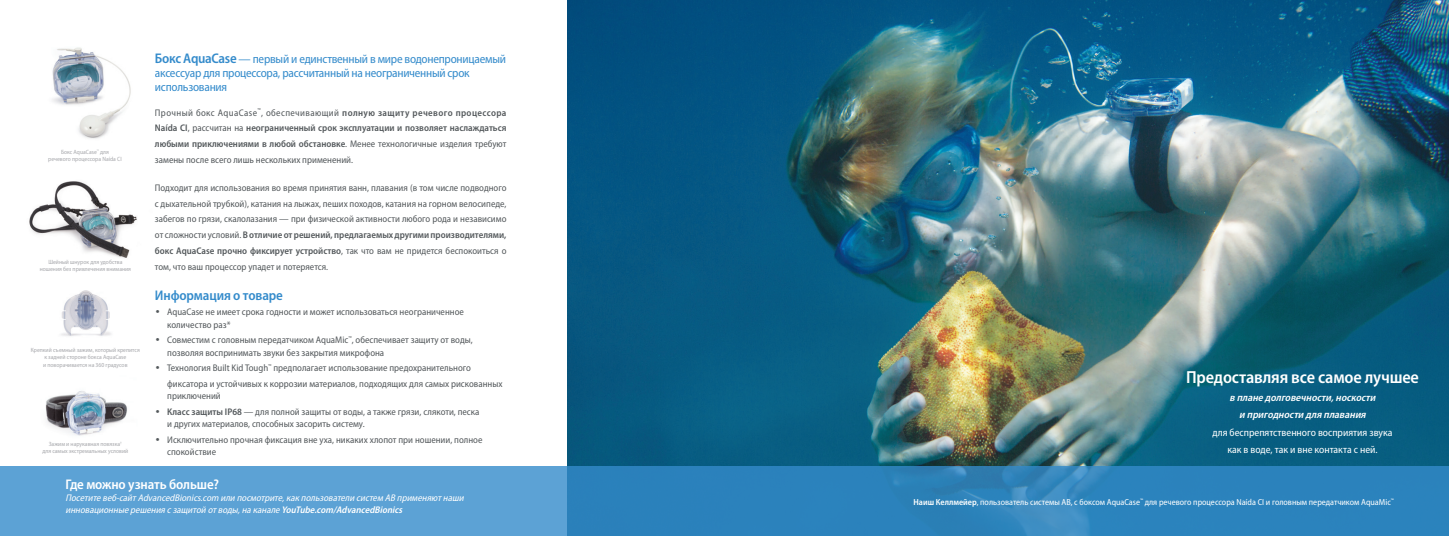
<style>
.page{position:relative;width:1449px;height:536px;background:#fff}
.page>*{position:absolute;margin:0;border:0;box-sizing:border-box;transform-origin:0 0}
.t1{font:600 semi-condensed 17.5px "Myriad Pro";letter-spacing:-.01em;color:#fff}
.t2{font:600 semi-condensed 14px "Myriad Pro";letter-spacing:-.01em;color:#fff}
.t3{font:600 semi-condensed 14px "Myriad Pro";letter-spacing:-.01em;color:#348bcb}
.t4{font:semi-condensed 12.25px/14px "Myriad Pro";letter-spacing:-.02em;color:#348bcb}
.t5{font:semi-condensed 10.5px/17.5px "Myriad Pro";color:#fff;text-align:center}
.t6{font:italic 600 semi-condensed 10.5px/17.5px "Myriad Pro";color:#fff;text-align:center}
.t7{font:semi-condensed 9.62px/15.8px "Myriad Pro";color:#53585b}
.t8{font:600 semi-condensed 9.62px/15.8px "Myriad Pro";color:#53585b;text-align:justify}
.t9{font:italic semi-condensed 9.62px/12.2px "Myriad Pro";color:#fff}
.t10{font:semi-condensed 8.75px "Myriad Pro";color:#fff}
.t11{font:semi-condensed 6.12px/7.4px "Myriad Pro";color:#a8a9ad;text-align:center}
.s1{font-weight:600;font-size:14px}
.s2{font-weight:400}
.s3{font-weight:600}
.s4{font-family:"Century Gothic";font-stretch:normal}
</style>
<div class="page">
<img style="left:45px;top:391px;width:82px;height:45px">
<img style="left:29px;top:181px;width:108px;height:77px">
<img style="left:567px;top:0;width:882px;height:466px">
<svg style="left:0;top:466px;width:1449px;height:70px;background:#3f8ec5"></svg>
<img style="left:61px;top:290px;width:50px;height:46px">
<img style="left:52px;top:47px;width:79px;height:92px">
<p class="t11" style="left:48px;top:148px;width:75px">Бокс AquaCase<sup>™</sup> для<br>речевого процессора Naída CI</p>
<p class="t11" style="left:40px;top:258px;width:93px">Шейный шнурок для удобства ношения без привлечения внимания</p>
<p class="t11" style="left:31px;top:346px;width:111px">Крепкий съемный зажим, который крепится к задней стороне бокса AquaCase<br>и поворачивается на 360 градусов</p>
<p class="t11" style="left:42px;top:440px;width:87px">Зажим и нарукавная повязка<sup>†<br></sup>для самых экстремальных условий</p>
<p class="t4" style="left:155px;top:52px;width:353px"><span class="s1">Бокс AquaCase</span> — первый и единственный в мире водонепроницаемый аксессуар для процессора, рассчитанный на неограниченный срок использования</p>
<p class="t8" style="left:155px;top:104px;width:353px"><span class="s2">Прочный бокс AquaCase</span><sup>™</sup><span class="s2">, обеспечивающий</span> полную защиту речевого процессора Naída CI<span class="s2">, рассчитан на</span> неограниченный срок эксплуатации и позволяет наслаждаться любыми приключениями в любой обстановке<span class="s2">. Менее технологичные изделия требуют замены после всего лишь нескольких применений.</span></p>
<p class="t7" style="left:155px;top:180px;width:353px;text-align:justify">Подходит для использования во время принятия ванн, плавания (в том числе подводного с дыхательной трубкой), катания на лыжах, пеших походов, катания на горном велосипеде, забегов по грязи, скалолазания — при физической активности любого рода и независимо от сложности условий. <span class="s3">В отличие от решений, предлагаемых другими производителями, бокс AquaCase прочно фиксирует устройство</span>, так что вам не придется беспокоиться о том, что ваш процессор упадет и потеряется.</p>
<h2 class="t3" style="left:155px;top:286px;width:129px">Информация о товаре</h2>
<p class="t7" style="left:167px;top:306px;width:298px;line-height:12.2px;text-indent:-12px"><span class="s4">•</span> AquaCase не имеет срока годности и может использоваться неограниченное количество раз*</p>
<p class="t7" style="left:167px;top:334px;width:307px;line-height:12.2px;text-indent:-12px"><span class="s4">•</span> Совместим с головным передатчиком AquaMic<sup>™</sup>, обеспечивает защиту от воды, позволяя воспринимать звуки без закрытия микрофона</p>
<p class="t7" style="left:167px;top:360px;width:337px;text-indent:-12px"><span class="s4">•</span> Технология Built Kid Tough<sup>™</sup> предполагает использование предохранительного фиксатора и устойчивых к коррозии материалов, подходящих для самых рискованных</p>
<p class="t7" style="left:167px;top:388px;width:55px">приключений</p>
<p class="t7" style="left:167px;top:406px;width:314px;line-height:12.2px;text-indent:-12px"><span class="s4">•</span> <span class="s3">Класс защиты IP68</span> — для полной защиты от воды, а также грязи, слякоти, песка и других материалов, способных засорить систему.</p>
<p class="t7" style="left:167px;top:434px;width:317px;line-height:12.2px;text-indent:-12px"><span class="s4">•</span> Исключительно прочная фиксация вне уха, никаких хлопот при ношении, полное спокойствие</p>
<h2 class="t2" style="left:66px;top:475px;width:155px">Где можно узнать больше?</h2>
<p class="t9" style="left:66px;top:491px;width:402px">Посетите веб-сайтAdvancedBionics.com или посмотрите,как пользователи систем AB применяютнаши инновационные решения сзащитой отводы,на канале <span class="s3">YouTube.com/AdvancedBionics</span></p>
<h1 class="t1" style="left:1186px;top:366px;width:234px">Предоставляя все самое лучшее</h1>
<p class="t6" style="left:1230px;top:388px;width:150px">в плане долговечности,носкости и пригодности для плавания</p>
<p class="t5" style="left:1213px;top:423px;width:182px">для беспрепятственного восприятия звука как в воде, так и вне контакта с ней.</p>
<p class="t10" style="left:914px;top:497px;width:482px"><span class="s3">Наиш Келлмейер</span>, пользователь системы AB, с боксом AquaCase<sup>™</sup> для речевого процессора Naída CI и головным передатчиком AquaMic<sup>™</sup></p>
</div>
